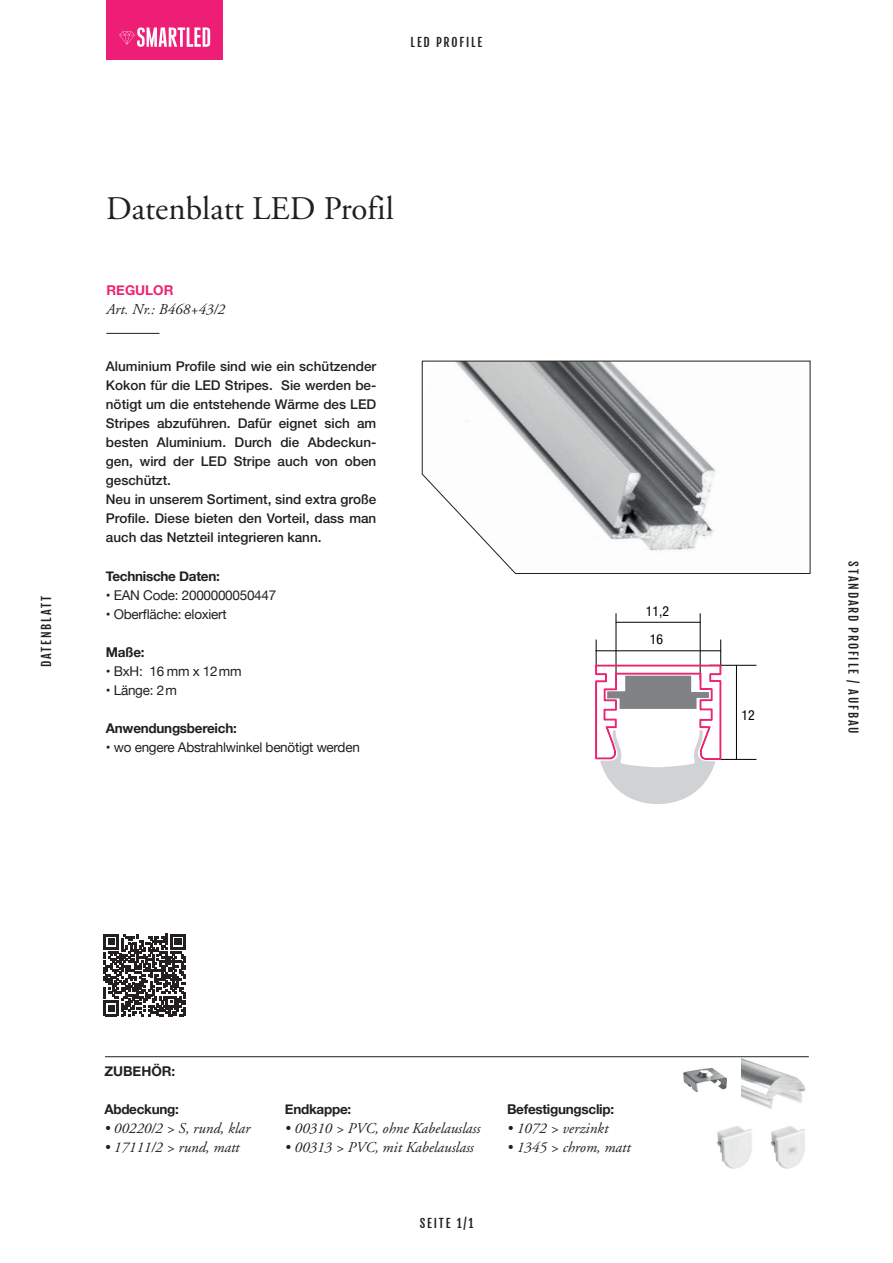
<style>
.page{position:relative;width:893px;height:1263px;background:#fff}
.page>*{position:absolute;margin:0;border:0;box-sizing:border-box;transform-origin:0 0}
.t1{font:33px "Adobe Garamond";color:#231f20}
.t2{font:italic 15px "Adobe Garamond";color:#231f20}
.t3{font:condensed 13.8px "Helvetica Neue";color:#000001}
.t4{font:500 13.5px/19px "Helvetica Neue";color:#231f20}
.t5{font:13.5px "Helvetica Neue";letter-spacing:-.02em;color:#231f20}
.t6{font:700 13.5px "Helvetica Neue";letter-spacing:-.02em;color:#231f20}
.t7{font:700 13.5px "Helvetica Neue";color:#231f20}
.t8{font:700 13.5px "Helvetica Neue";color:#ed2471}
.t9{font:12px "Fjalla One";letter-spacing:.15em;color:#231f20}
</style>
<div class="page">
<div style="left:106px;top:0;width:117px;height:60px;background:#ee1e76"></div>
<svg style="left:119px;top:27px;width:91px;height:20px"></svg>
<hr style="left:106px;top:333px;width:53px;height:1px;background:#231f20">
<svg style="left:422px;top:361px;width:388px;height:213px"></svg>
<svg style="left:103px;top:934px;width:83px;height:82px"></svg>
<img style="left:741px;top:1057px;width:67px;height:52px">
<img style="left:771px;top:1126px;width:34px;height:43px">
<img style="left:717px;top:1126px;width:35px;height:43px">
<img style="left:683px;top:1068px;width:44px;height:23px">
<hr style="left:105px;top:1056px;width:704px;height:1px;background:#231f20">
<hr style="left:709px;top:665px;width:47px;height:1px;background:#000001">
<hr style="left:709px;top:759px;width:47px;height:1px;background:#000001">
<hr style="left:700px;top:613px;width:1px;height:67px;background:#000001">
<hr style="left:616px;top:613px;width:1px;height:67px;background:#000001">
<hr style="left:616px;top:622px;width:84px;height:1px;background:#000001">
<hr style="left:736px;top:665px;width:1px;height:94px;background:#000001">
<svg style="left:595px;top:640px;width:127px;height:164px"></svg>
<p class="t9" style="left:411px;top:35px;width:73px">LED PROFILE</p>
<p class="t9" style="left:39px;top:667px;width:73px;rotate:-90deg">DATENBLATT</p>
<h1 class="t1" style="left:106px;top:190px;width:289px">Datenblatt LED Profil</h1>
<p class="t8" style="left:107px;top:279px;width:69px">REGULOR</p>
<p class="t2" style="left:107px;top:301px;width:120px">Art. Nr.: B468+43/2</p>
<p class="t4" style="left:106px;top:356px;width:272px">Aluminium Profile sind wie ein schützender Kokon für die LED Stripes. Sie werden be&shy;nötigt um die entstehende Wärme des LED Stripes abzuführen. Dafür eignet sich am besten Aluminium. Durch die Abdeckun&shy;gen, wird der LED Stripe auch von oben geschützt.<br>Neu in unserem Sortiment, sind extra große Profile. Diese bieten den Vorteil, dass man auch das Netzteil integrieren kann.</p>
<p class="t6" style="left:106px;top:565px;width:115px">Technische Daten:</p>
<p class="t5" style="left:106px;top:585px;width:172px">• EAN Code: 2000000050447</p>
<p class="t5" style="left:106px;top:604px;width:122px">• Oberfläche: eloxiert</p>
<p class="t6" style="left:106px;top:641px;width:40px">Maße:</p>
<p class="t5" style="left:106px;top:661px;width:137px">• BxH: 16 mm x 12mm</p>
<p class="t5" style="left:106px;top:680px;width:72px">• Länge: 2m</p>
<p class="t6" style="left:106px;top:717px;width:132px">Anwendungsbereich:</p>
<p class="t5" style="left:106px;top:737px;width:255px">• wo engere Abstrahlwinkel benötigt werden</p>
<p class="t3" style="left:646px;top:603px;width:25px">11,2</p>
<p class="t3" style="left:650px;top:631px;width:15px">16</p>
<p class="t3" style="left:741px;top:707px;width:15px">12</p>
<p class="t9" style="left:860px;top:561px;width:173px;rotate:90deg">STANDARD PROFILE / AUFBAU</p>
<p class="t7" style="left:104px;top:1060px;width:73px">ZUBEHÖR:</p>
<p class="t6" style="left:104px;top:1099px;width:76px">Abdeckung:</p>
<p class="t2" style="left:104px;top:1120px;width:147px">• 00220/2 &gt; S, rund, klar</p>
<p class="t2" style="left:104px;top:1139px;width:137px">• 17111/2 &gt; rund, matt</p>
<p class="t6" style="left:285px;top:1099px;width:68px">Endkappe:</p>
<p class="t2" style="left:285px;top:1120px;width:197px">• 00310 &gt; PVC, ohne Kabelauslass</p>
<p class="t2" style="left:285px;top:1139px;width:190px">• 00313 &gt; PVC, mit Kabelauslass</p>
<p class="t9" style="left:420px;top:1216px;width:55px">SEITE 1/1</p>
<p class="t6" style="left:507px;top:1099px;width:109px">Befestigungsclip:</p>
<p class="t2" style="left:507px;top:1120px;width:103px">• 1072 &gt; verzinkt</p>
<p class="t2" style="left:507px;top:1139px;width:125px">• 1345 &gt; chrom, matt</p>
</div>
